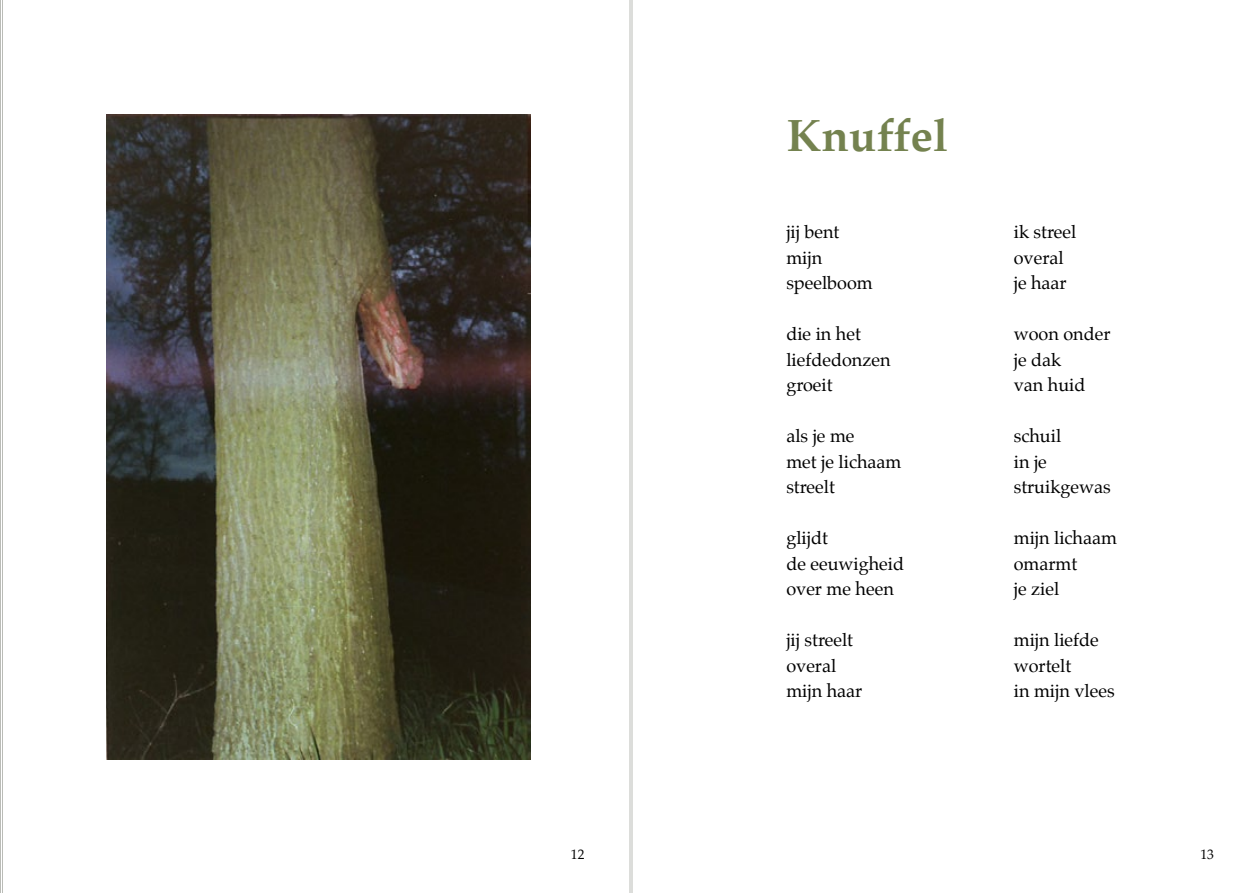
<style>
.page{position:relative;width:1259px;height:893px;background:#fff}
.page>*{position:absolute;margin:0;border:0;box-sizing:border-box;transform-origin:0 0}
.t1{font:700 45px "Palatino";color:#74824f}
.t2{font:18px/25.5px "Palatino";color:#000}
.t3{font:13.5px "Palatino";color:#000}
</style>
<div class="page">
<hr style="left:2px;top:0;width:1px;height:893px;background:#babcb7">
<hr style="left:0;top:0;width:1px;height:893px;background:#babcb7">
<hr style="left:631px;top:0;width:1px;height:893px;background:#babcb7">
<hr style="left:629px;top:0;width:1px;height:893px;background:#babcb7">
<img style="left:106px;top:114px;width:425px;height:645px">
<h1 class="t1" style="left:786px;top:98px;width:163px">Knuffel</h1>
<p class="t2" style="left:786px;top:219px;width:88px">jij bent mijn speelboom</p>
<p class="t2" style="left:786px;top:321px;width:106px">die in het liefdedonzen groeit</p>
<p class="t2" style="left:786px;top:423px;width:117px">als je me<br>met je lichaam streelt</p>
<p class="t2" style="left:786px;top:525px;width:119px">glijdt<br>de eeuwigheid over me heen</p>
<p class="t2" style="left:786px;top:627px;width:77px">jij streelt overal mijn haar</p>
<p class="t2" style="left:1013px;top:219px;width:64px">ik streel overal je haar</p>
<p class="t2" style="left:1013px;top:321px;width:98px">woon onder je dak<br>van huid</p>
<p class="t2" style="left:1013px;top:423px;width:98px">schuil<br>in je struikgewas</p>
<p class="t2" style="left:1013px;top:525px;width:105px">mijn lichaam omarmt<br>je ziel</p>
<p class="t2" style="left:1013px;top:627px;width:102px">mijn liefde wortelt<br>in mijn vlees</p>
<p class="t3" style="left:571px;top:843px;width:15px">12</p>
<p class="t3" style="left:1200px;top:843px;width:15px">13</p>
</div>
